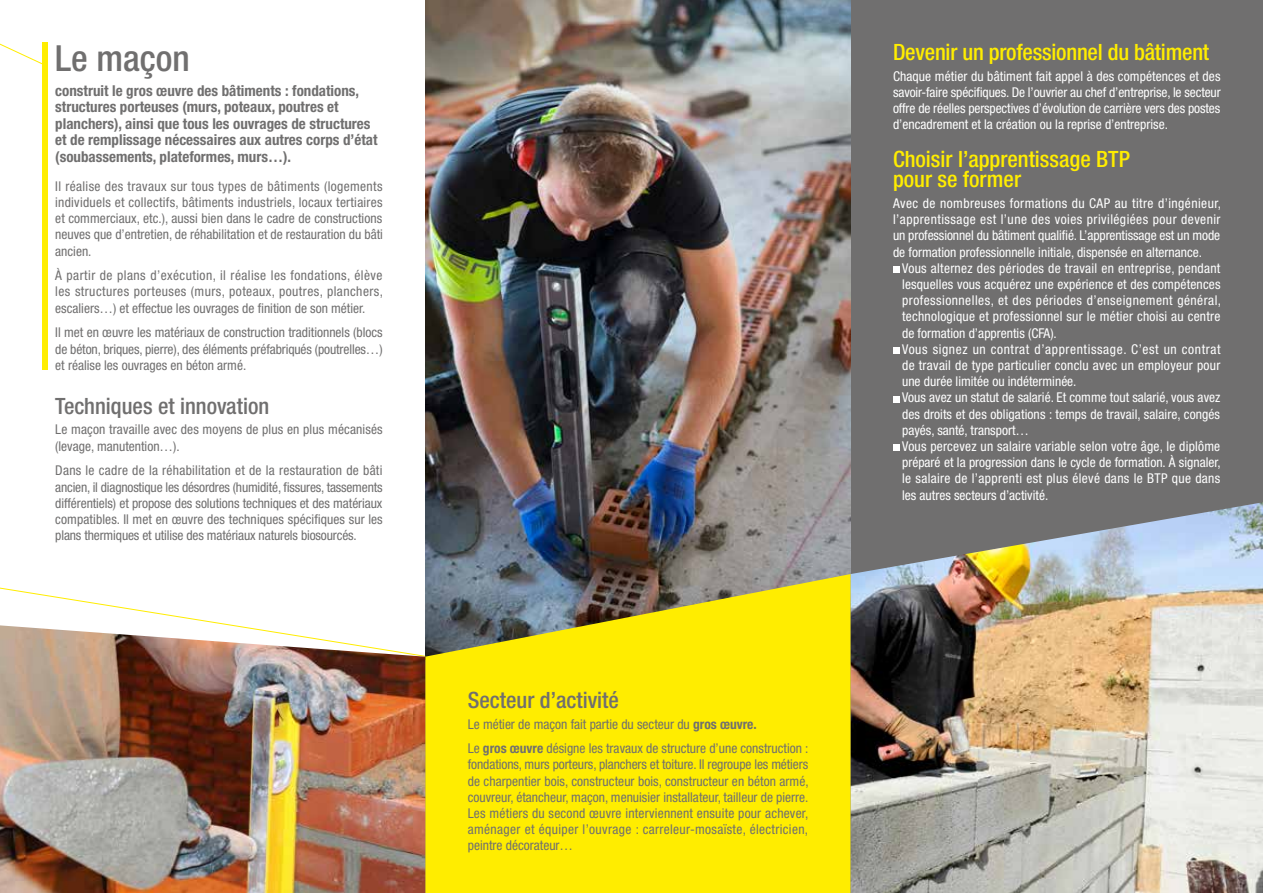
<style>
.page{position:relative;width:1263px;height:893px;background:#fff}
.page>*{position:absolute;margin:0;border:0;box-sizing:border-box;transform-origin:0 0}
.t1{font:500 condensed 36px "Helvetica Neue";color:#706f6f}
.t2{font:500 condensed 22.5px/21px "Helvetica Neue";letter-spacing:-.005em;color:#ffed00}
.t3{font:500 condensed 22.5px "Helvetica Neue";color:#706f6f}
.t4{font:700 condensed 15px/16.5px "Helvetica Neue";color:#706f6f}
.t5{font:condensed 13.5px/16.2px "Helvetica Neue";color:#706f6f;text-align:justify}
.t6{font:condensed 13.5px/16.2px "Helvetica Neue";letter-spacing:.01em;color:#fff;text-align:justify}
.s1{font-weight:700}
</style>
<div class="page">
<div style="left:425px;top:0;width:838px;height:893px;background:#706f6f"></div>
<img style="left:425px;top:0;width:425px;height:574px">
<svg style="left:0;top:42px;width:45px;height:24px"></svg>
<div style="left:893px;top:266px;width:6px;height:7px;background:#fff"></div>
<div style="left:893px;top:347px;width:6px;height:7px;background:#fff"></div>
<svg style="left:893px;top:396px;width:6px;height:6px"></svg>
<svg style="left:893px;top:445px;width:6px;height:6px"></svg>
<img style="left:850px;top:502px;width:413px;height:391px">
<svg style="left:425px;top:574px;width:425px;height:319px;background:#ebdc0e"></svg>
<div style="left:43px;top:43px;width:5px;height:327px;background:#ffed00"></div>
<svg style="left:0;top:584px;width:426px;height:73px"></svg>
<img style="left:0;top:625px;width:425px;height:268px">
<h1 class="t1" style="left:55px;top:37px;width:136px">Le maçon</h1>
<p class="t4" style="left:55px;top:82px;width:324px">construit le gros œuvre des bâtiments : fondations, structures porteuses (murs, poteaux, poutres et planchers), ainsi que tous les ouvrages de structures et de remplissage nécessaires aux autres corps d’état (soubassements, plateformes, murs…).</p>
<p class="t5" style="left:55px;top:178px;width:329px">Il réalise des travaux sur tous types de bâtiments (logements individuels et collectifs, bâtiments industriels, locaux tertiaires et commerciaux, etc.), aussi bien dans le cadre de constructions neuves que d’entretien, de réhabilitation et de restauration du bâti ancien.</p>
<p class="t5" style="left:55px;top:267px;width:329px">À partir de plans d’exécution, il réalise les fondations, élève les structures porteuses (murs, poteaux, poutres, planchers, escaliers…) et effectue les ouvrages de finition de son métier.</p>
<p class="t5" style="left:55px;top:324px;width:329px">Il met en œuvre les matériaux de construction traditionnels (blocs de béton, briques, pierre), des éléments préfabriqués (poutrelles…) et réalise les ouvrages en béton armé.</p>
<h2 class="t3" style="left:55px;top:393px;width:215px">Techniques et innovation</h2>
<p class="t5" style="left:55px;top:421px;width:329px">Le maçon travaille avec des moyens de plus en plus mécanisés (levage, manutention…).</p>
<p class="t5" style="left:55px;top:462px;width:329px">Dans le cadre de la réhabilitation et de la restauration de bâti ancien, il diagnostique les désordres (humidité, fissures, tassements différentiels) et propose des solutions techniques et des matériaux compatibles. Il met en œuvre des techniques spécifiques sur les plans thermiques et utilise des matériaux naturels biosourcés.</p>
<h2 class="t3" style="left:468px;top:687px;width:153px">Secteur d’activité</h2>
<p class="t5" style="left:468px;top:711px;width:342px;line-height:24.8px">Le métier de maçon fait partie du secteur du <span class="s1">gros œuvre.<br></span>Le <span class="s1">gros œuvre</span> désigne les travaux de structure d’une construction :</p>
<p class="t5" style="left:468px;top:756px;width:342px">fondations, murs porteurs, planchers et toiture. Il regroupe les métiers de charpentier bois, constructeur bois, constructeur en béton armé, couvreur, étancheur, maçon, menuisier installateur, tailleur de pierre.<br>Les métiers du second œuvre interviennent ensuite pour achever, aménager et équiper l’ouvrage : carreleur-mosaïste, électricien, peintre décorateur…</p>
<h2 class="t2" style="left:893px;top:41px;width:318px">Devenir un professionnel du bâtiment</h2>
<p class="t6" style="left:893px;top:68px;width:329px">Chaque métier du bâtiment fait appel à des compétences et des savoir-faire spécifiques. De l’ouvrier au chef d’entreprise, le secteur offre de réelles perspectives d’évolution de carrière vers des postes d’encadrement et la création ou la reprise d’entreprise.</p>
<h2 class="t2" style="left:893px;top:148px;width:238px">Choisir l’apprentissage BTP pour se former</h2>
<p class="t6" style="left:893px;top:195px;width:329px">Avec de nombreuses formations du CAP au titre d’ingénieur, l’apprentissage est l’une des voies privilégiées pour devenir un professionnel du bâtiment qualifié. L’apprentissage est un mode de formation professionnelle initiale, dispensée en alternance.</p>
<p class="t6" style="left:902px;top:260px;width:321px;text-align:left">Vous alternez des périodes de travail en entreprise, pendant lesquelles vous acquérez une expérience et des compétences professionnelles, et des périodes d’enseignement général, technologique et professionnel sur le métier choisi au centre de formation d’apprentis (CFA).<br>Vous signez un contrat d’apprentissage. C’est un contrat de travail de type particulier conclu avec un employeur pour une durée limitée ou indéterminée.<br>Vous avez un statut de salarié. Et comme tout salarié, vous avez des droits et des obligations : temps de travail, salaire, congés payés, santé, transport…<br>Vous percevez un salaire variable selon votre âge, le diplôme préparé et la progression dans le cycle de formation. À signaler, le salaire de l’apprenti est plus élevé dans le BTP que dans les autres secteurs d’activité.</p>
</div>
